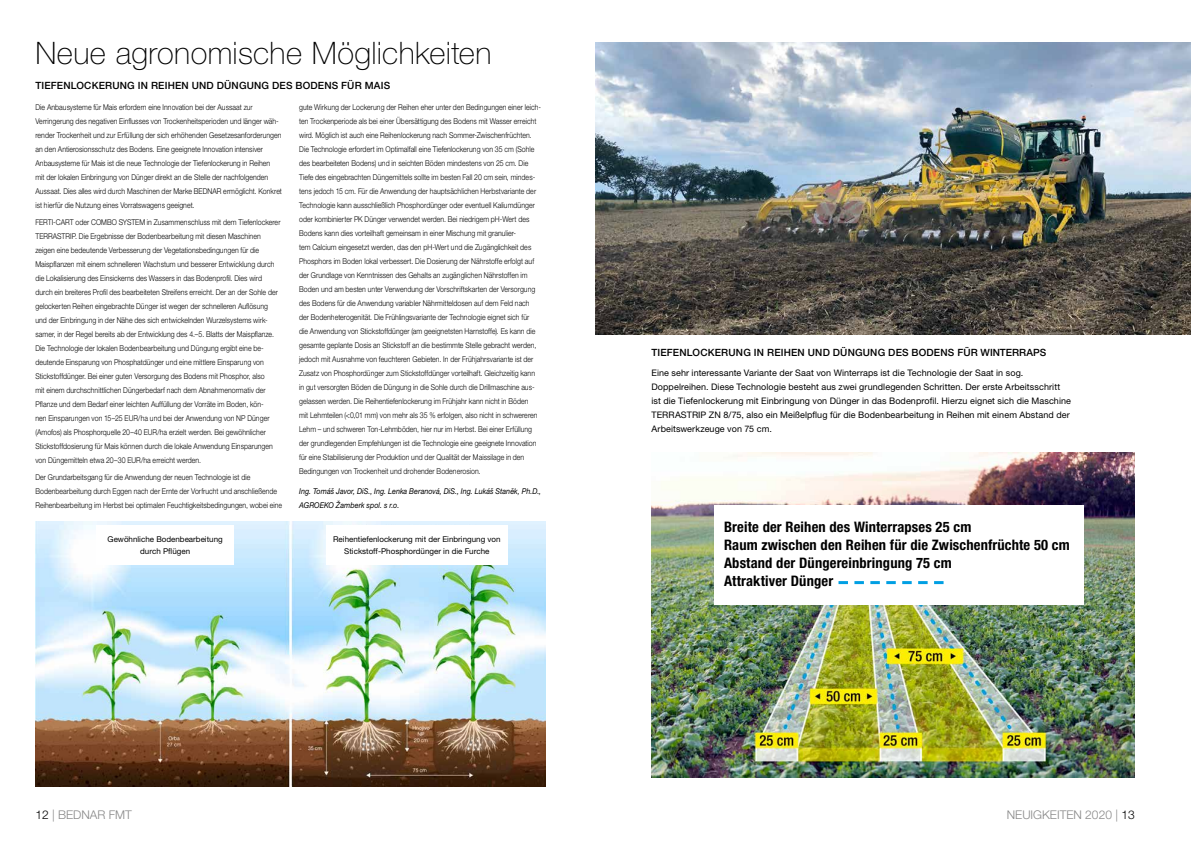
<style>
.page{position:relative;width:1191px;height:842px;background:#fff}
.page>*{position:absolute;margin:0;border:0;box-sizing:border-box;transform-origin:0 0}
.Nadpis_1{font:100 31px "Helvetica Neue LT Pro";letter-spacing:.01em;color:#000}
.t1{font:700 condensed 14.5px "Helvetica Neue LT Pro";letter-spacing:.01em;color:#000}
.Zápatí{font:300 12px "Helvetica Neue LT Pro";color:#878787}
.Nadpis_1-2{font:500 10px "Helvetica Neue LT Pro";letter-spacing:.015em;color:#000}
.ZAKLADNI_TEXT{font:9px/14px "Helvetica Neue LT Pro";letter-spacing:.01em;color:#000}
.Základní_text{font:300 8px/14px "Helvetica Neue LT Pro";letter-spacing:.005em;color:#000;scale:.87 1}
.Základní_text-2{font:8px/12px "Helvetica Neue LT Pro";color:#000;text-align:center}
.Základní_text-3{font:italic 8px/14px "Helvetica Neue LT Pro";letter-spacing:.005em;color:#000;scale:.9 1}
.s1{color:#000}
</style>
<div class="page">
<img style="left:652px;top:452px;width:483px;height:325px">
<img style="left:595px;top:42px;width:596px;height:293px">
<img style="left:35px;top:521px;width:511px;height:266px">
<div style="left:96px;top:525px;width:138px;height:40px;background:#fff"></div>
<div style="left:326px;top:525px;width:181px;height:40px;background:#fff"></div>
<div style="left:714px;top:505px;width:370px;height:99px;background:#fff"></div>
<svg style="left:838px;top:581px;width:105px;height:3px"></svg>
<p class="Nadpis_1" style="left:35px;top:35px;width:457px">Neue agronomische Möglichkeiten</p>
<p class="Nadpis_1-2" style="left:35px;top:80px;width:356px">TIEFENLOCKERUNG IN REIHEN UND DÜNGUNG DES BODENS FÜR MAIS</p>
<p class="Základní_text" style="left:35px;top:100px;width:285px">Die Anbausysteme für Mais erfordern eine Innovation bei der Aussaat zur Verringerung des negativen Einflusses von Trockenheitsperioden und länger wäh&shy;render Trockenheit und zur Erfüllung der sich erhöhenden Gesetzesanforderungen an den Antierosionsschutz des Bodens. Eine geeignete Innovation intensiver Anbausysteme für Mais ist die neue Technologie der Tiefenlockerung in Reihen<br>mit der lokalen Einbringung von Dünger direkt an die Stelle der nachfolgenden Aussaat. Dies alles wird durch Maschinen der Marke BEDNAR ermöglicht. Konkret ist hierfür die Nutzung eines Vorratswagens geeignet.</p>
<p class="Základní_text" style="left:35px;top:215px;width:283px">FERTI-CART oder COMBO SYSTEM in Zusammenschluss mit dem Tiefenlockerer TERRASTRIP. Die Ergebnisse der Bodenbearbeitung mit diesen Maschinen zeigen eine bedeutende Verbesserung der Vegetationsbedingungen für die Maispflanzen mit einem schnelleren Wachstum und besserer Entwicklung durch die Lokalisierung des Einsickerns des Wassers in das Bodenprofil. Dies wird durch ein breiteres Profil des bearbeiteten Streifens erreicht. Der an der Sohle der gelockerten Reihen eingebrachte Dünger ist wegen der schnelleren Auflösung und der Einbringung in der Nähe des sich entwickelnden Wurzelsystems wirk&shy;samer, in der Regel bereits ab der Entwicklung des 4.–5. Blatts der Maispflanze.<br>Die Technologie der lokalen Bodenbearbeitung und Düngung ergibt eine be&shy;deutende Einsparung von Phosphatdünger und eine mittlere Einsparung von Stickstoffdünger. Bei einer guten Versorgung des Bodens mit Phosphor, also<br>mit einem durchschnittlichen Düngerbedarf nach dem Abnahmenormativ der Pflanze und dem Bedarf einer leichten Auffüllung der Vorräte im Boden, kön-<br>nen Einsparungen von 15–25 EUR/ha und bei der Anwendung von NP Dünger (Amofos) als Phosphorquelle 20–40 EUR/ha erzielt werden. Bei gewöhnlicher Stickstoffdosierung für Mais können durch die lokale Anwendung Einsparungen von Düngemitteln etwa 20–30 EUR/ha erreicht werden.</p>
<p class="Základní_text" style="left:35px;top:470px;width:285px">Der Grundarbeitsgang für die Anwendung der neuen Technologie ist die<br>Bodenbearbeitung durch Eggen nach der Ernte der Vorfrucht und anschließende<br>Reihenbearbeitung im Herbst bei optimalen Feuchtigkeitsbedingungen, wobei eine</p>
<p class="Základní_text" style="left:299px;top:100px;width:279px">gute Wirkung der Lockerung der Reihen eher unter den Bedingungen einer leich&shy;ten Trockenperiode als bei einer Übersättigung des Bodens mit Wasser erreicht wird. Möglich ist auch eine Reihenlockerung nach Sommer-Zwischenfrüchten.<br>Die Technologie erfordert im Optimalfall eine Tiefenlockerung von 35 cm (Sohle des bearbeiteten Bodens) und in seichten Böden mindestens von 25 cm. Die Tiefe des eingebrachten Düngemittels sollte im besten Fall 20 cm sein, mindes&shy;tens jedoch 15 cm. Für die Anwendung der hauptsächlichen Herbstvariante der Technologie kann ausschließlich Phosphordünger oder eventuell Kaliumdünger oder kombinierter PK Dünger verwendet werden. Bei niedrigem pH-Wert des Bodens kann dies vorteilhaft gemeinsam in einer Mischung mit granulier-<br>tem Calcium eingesetzt werden, das den pH-Wert und die Zugänglichkeit des Phosphors im Boden lokal verbessert. Die Dosierung der Nährstoffe erfolgt auf der Grundlage von Kenntnissen des Gehalts an zugänglichen Nährstoffen im Boden und am besten unter Verwendung der Vorschriftskarten der Versorgung des Bodens für die Anwendung variabler Nährmitteldosen auf dem Feld nach der Bodenheterogenität. Die Frühlingsvariante der Technologie eignet sich für<br>die Anwendung von Stickstoffdünger (am geeignetsten Harnstoffe). Es kann die gesamte geplante Dosis an Stickstoff an die bestimmte Stelle gebracht werden, jedoch mit Ausnahme von feuchteren Gebieten. In der Frühjahrsvariante ist der Zusatz von Phosphordünger zum Stickstoffdünger vorteilhaft. Gleichzeitig kann in gut versorgten Böden die Düngung in die Sohle durch die Drillmaschine aus&shy;gelassen werden. Die Reihentiefenlockerung im Frühjahr kann nicht in Böden<br>mit Lehmteilen (&lt;0,01 mm) von mehr als 35 % erfolgen, also nicht in schwereren Lehm – und schweren Ton-Lehmböden, hier nur im Herbst. Bei einer Erfüllung der grundlegenden Empfehlungen ist die Technologie eine geeignete Innovation für eine Stabilisierung der Produktion und der Qualität der Maissilage in den Bedingungen von Trockenheit und drohender Bodenerosion.</p>
<p class="Základní_text-3" style="left:299px;top:484px;width:270px">Ing. Tomáš Javor, DiS., Ing. Lenka Beranová, DiS., Ing. Lukáš Staněk, Ph.D.,<br>AGROEKO Žamberk spol. s r.o.</p>
<p class="Základní_text-2" style="left:108px;top:533px;width:117px">Gewöhnliche Bodenbearbeitung durch Pflügen</p>
<p class="Základní_text-2" style="left:333px;top:533px;width:169px">Reihentiefenlockerung mit der Einbringung von<br>Stickstoff-Phosphordünger in die Furche</p>
<p class="Nadpis_1-2" style="left:651px;top:346px;width:396px">TIEFENLOCKERUNG IN REIHEN UND DÜNGUNG DES BODENS FÜR WINTERRAPS</p>
<p class="ZAKLADNI_TEXT" style="left:651px;top:365px;width:421px">Eine sehr interessante Variante der Saat von Winterraps ist die Technologie der Saat in sog.<br>Doppelreihen. Diese Technologie besteht aus zwei grundlegenden Schritten. Der erste Arbeitsschritt ist die Tiefenlockerung mit Einbringung von Dünger in das Bodenprofil. Hierzu eignet sich die Maschine TERRASTRIP ZN 8/75, also ein Meißelpflug für die Bodenbearbeitung in Reihen mit einem Abstand der Arbeitswerkzeuge von 75 cm.</p>
<p class="t1" style="left:724px;top:518px;width:249px">Breite der Reihen des Winterrapses 25 cm</p>
<p class="t1" style="left:724px;top:536px;width:347px">Raum zwischen den Reihen für die Zwischenfrüchte 50 cm</p>
<p class="t1" style="left:724px;top:554px;width:229px">Abstand der Düngereinbringung 75 cm</p>
<p class="t1" style="left:724px;top:572px;width:111px">Attraktiver Dünger</p>
<p class="Zápatí" style="left:35px;top:807px;width:98px"><span class="s1">12</span> | BEDNAR FMT</p>
<h3 class="Zápatí" style="left:1006px;top:807px;width:129px">NEUIGKEITEN 2020 | <span class="s1">13</span></h3>
</div>
